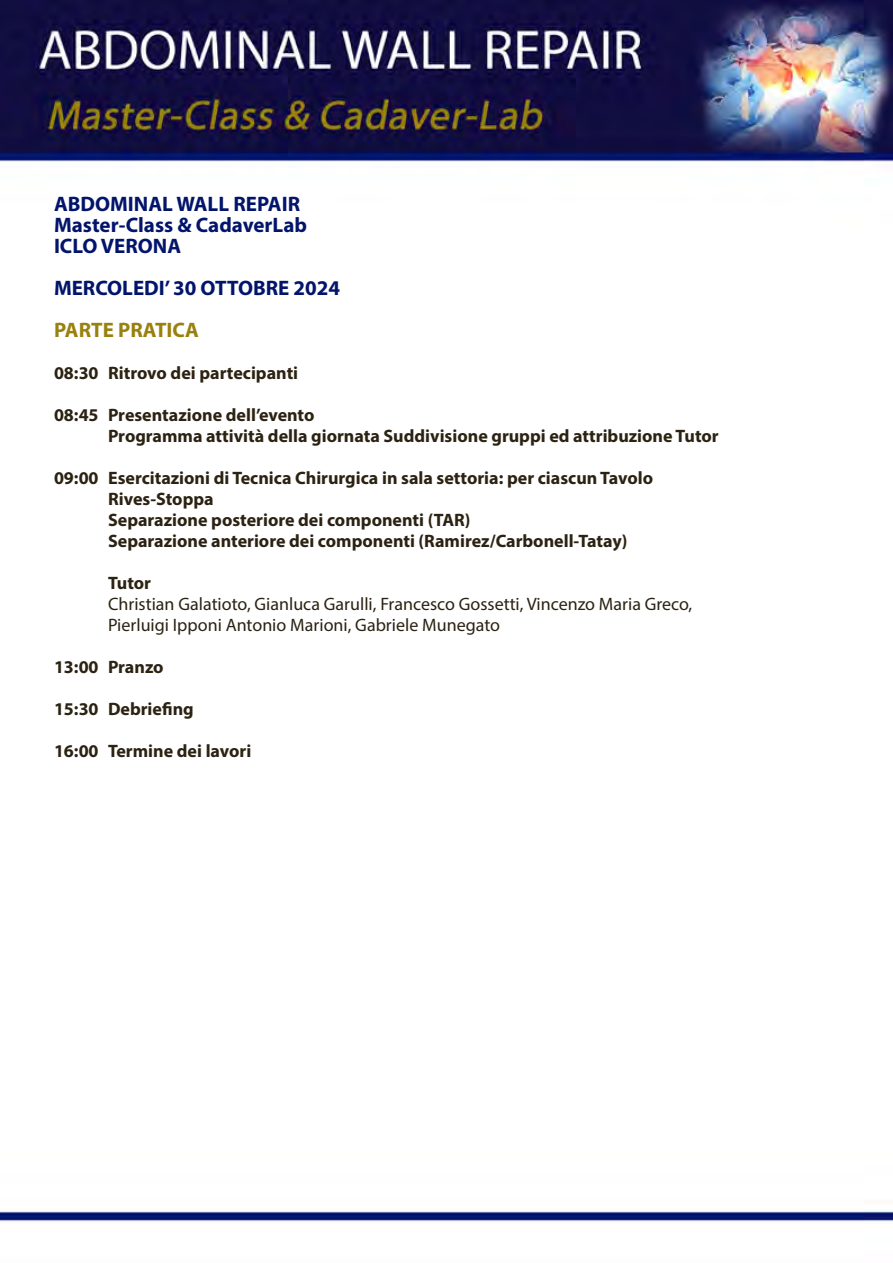
<style>
.page{position:relative;width:893px;height:1263px;background:#fff}
.page>*{position:absolute;margin:0;border:0;box-sizing:border-box;transform-origin:0 0}
.t1{font:700 21px/21px "Myriad Pro";color:#02156b}
.t2{font:700 21px "Myriad Pro";color:#99810f}
.t3{font:700 18px/21px "Myriad Pro";color:#2b2212}
.t4{font:18px/21px "Myriad Pro";color:#2b2212}
</style>
<div class="page">
<img style="left:0;top:0;width:893px;height:1222px">
<p class="t1" style="left:54px;top:193px;width:255px">ABDOMINAL WALL REPAIR<br>Master-Class &amp; CadaverLab<br>ICLO VERONA</p>
<p class="t1" style="left:54px;top:277px;width:288px">MERCOLEDI’ 30 OTTOBRE 2024</p>
<p class="t2" style="left:54px;top:317px;width:146px">PARTE PRATICA</p>
<p class="t3" style="left:54px;top:362px;width:246px">08:30 Ritrovo dei partecipanti</p>
<p class="t3" style="left:108px;top:404px;width:612px;text-indent:-54px">08:45 Presentazione dell’evento<br>Programma attività della giornata Suddivisione gruppi ed attribuzione Tutor</p>
<p class="t3" style="left:108px;top:467px;width:547px;text-indent:-54px">09:00 Esercitazioni di Tecnica Chirurgica in sala settoria: per ciascun Tavolo Rives-Stoppa<br>Separazione posteriore dei componenti (TAR)<br>Separazione anteriore dei componenti (Ramirez/Carbonell-Tatay)</p>
<p class="t3" style="left:108px;top:572px;width:45px">Tutor</p>
<p class="t4" style="left:108px;top:594px;width:586px">Christian Galatioto, Gianluca Garulli, Francesco Gossetti, Vincenzo Maria Greco,<br>Pierluigi Ipponi Antonio Marioni, Gabriele Munegato</p>
<p class="t3" style="left:54px;top:656px;width:111px">13:00 Pranzo</p>
<p class="t3" style="left:54px;top:698px;width:141px">15:30 Debriefing</p>
<p class="t3" style="left:54px;top:740px;width:199px">16:00 Termine dei lavori</p>
</div>
